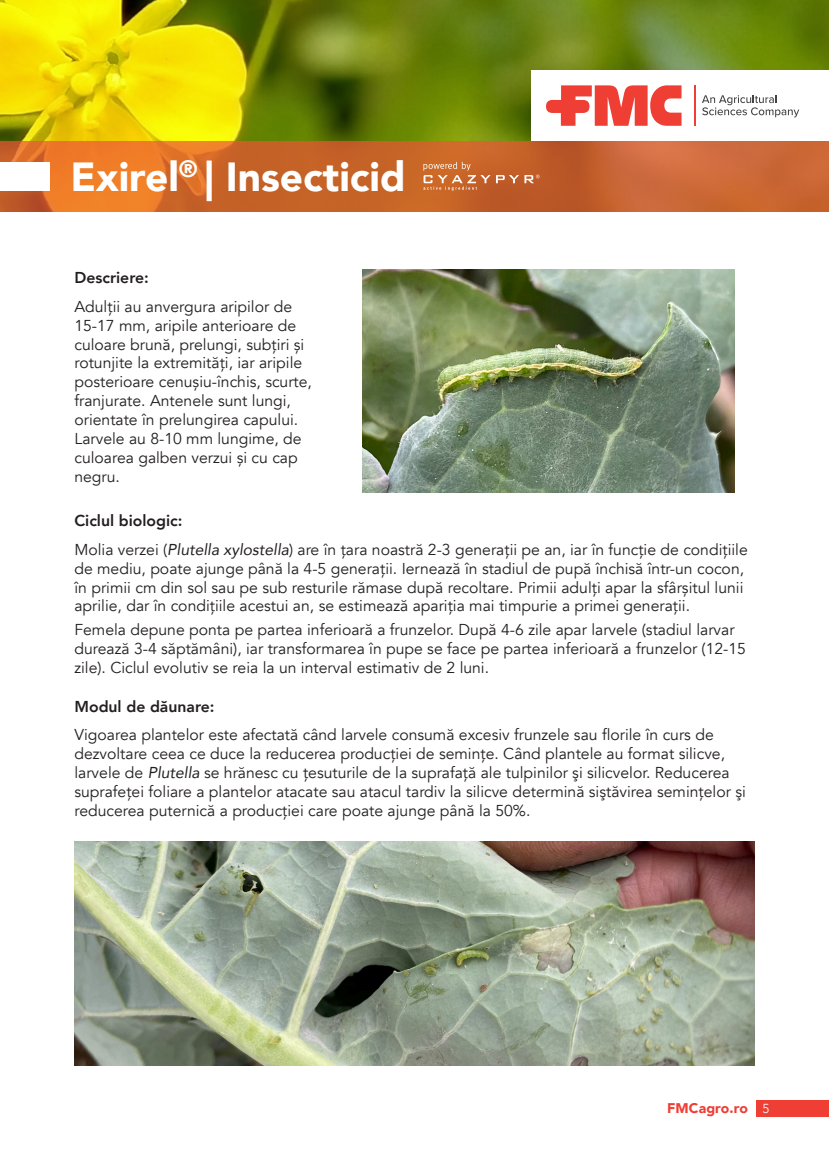
<style>
.page{position:relative;width:829px;height:1166px;background:#fff}
.page>*{position:absolute;margin:0;border:0;box-sizing:border-box;transform-origin:0 0}
.t1{font:900 40.6px "Avenir";color:#fff}
.t2{font:15.75px/18.9px "Avenir";color:#231f20}
.t3{font:800 15.75px "Avenir";color:#231f20}
.t4{font:900 14px "Avenir";letter-spacing:.01em;color:#ef3e34}
.s1{font-style:italic}
.s2{font-weight:300;font-size:12.95px;color:#fff}
</style>
<div class="page">
<img style="left:0;top:0;width:828px;height:141px">
<img style="left:362px;top:269px;width:372px;height:224px">
<img style="left:74px;top:842px;width:680px;height:223px">
<div style="left:756px;top:1100px;width:72px;height:16px;background:#ef3e34"></div>
<svg style="left:0;top:141px;width:828px;height:70px;background:#ce682d"></svg>
<div style="left:531px;top:70px;width:297px;height:71px;background:#fff"></div>
<svg style="left:546px;top:85px;width:135px;height:41px"></svg>
<hr style="left:694px;top:85px;width:1px;height:41px;background:#ef3e34">
<svg style="left:702px;top:95px;width:97px;height:22px"></svg>
<div style="left:0;top:162px;width:50px;height:28px;background:#fff"></div>
<svg style="left:423px;top:162px;width:116px;height:28px;background:#cc7541"></svg>
<h1 class="t1" style="left:71px;top:142px;width:336px">Exirel<sup>®</sup> | Insecticid</h1>
<p class="t3" style="left:74px;top:265px;width:76px">Descriere:</p>
<p class="t2" style="left:74px;top:297px;width:239px">Adulții au anvergura aripilor de<br>15-17 mm, aripile anterioare de culoare brună, prelungi, subțiri și rotunjite la extremități, iar aripile posterioare cenușiu-închis, scurte, franjurate. Antenele sunt lungi, orientate în prelungirea capului.<br>Larvele au 8-10 mm lungime, de culoarea galben verzui și cu cap negru.</p>
<p class="t3" style="left:74px;top:508px;width:109px">Ciclul biologic:</p>
<p class="t2" style="left:74px;top:540px;width:674px">Molia verzei (<span class="s1">Plutella xylostella</span>) are în țara noastră 2-3 generații pe an, iar în funcție de condițiile de mediu, poate ajunge până la 4-5 generații. Iernează în stadiul de pupă închisă într-un cocon, în primii cm din sol sau pe sub resturile rămase după recoltare. Primii adulți apar la sfârșitul lunii aprilie, dar în condițiile acestui an, se estimează apariția mai timpurie a primei generații.</p>
<p class="t2" style="left:74px;top:621px;width:673px">Femela depune ponta pe partea inferioară a frunzelor. După 4-6 zile apar larvele (stadiul larvar durează 3-4 săptămâni), iar transformarea în pupe se face pe partea inferioară a frunzelor (12-15 zile). Ciclul evolutiv se reia la un interval estimativ de 2 luni.</p>
<p class="t3" style="left:74px;top:694px;width:142px">Modul de dăunare:</p>
<p class="t2" style="left:74px;top:726px;width:672px">Vigoarea plantelor este afectată când larvele consumă excesiv frunzele sau florile în curs de dezvoltare ceea ce duce la reducerea producţiei de seminţe. Când plantele au format silicve, larvele de <span class="s1">Plutella</span> se hrănesc cu ţesuturile de la suprafaţă ale tulpinilor şi silicvelor. Reducerea suprafeţei foliare a plantelor atacate sau atacul tardiv la silicve determină siştăvirea seminţelor şi reducerea puternică a producţiei care poate ajunge până la 50%.</p>
<p class="t4" style="left:667px;top:1096px;width:104px">FMCagro.ro <span class="s2">5</span></p>
</div>
